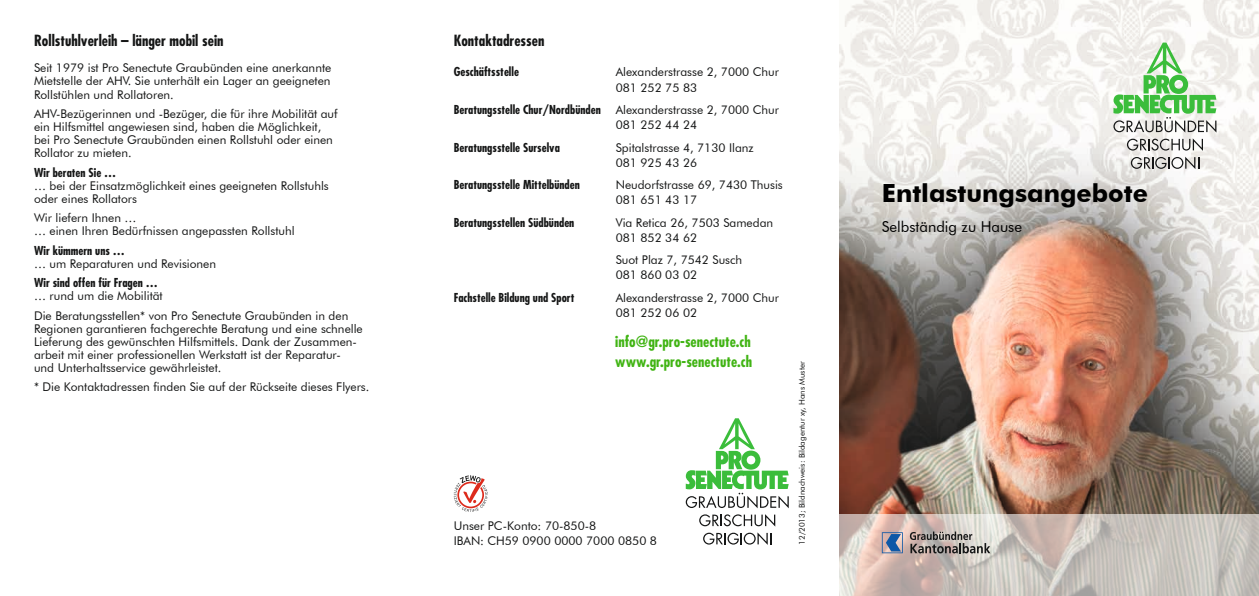
<style>
.page{position:relative;width:1259px;height:596px;background:#fff}
.page>*{position:absolute;margin:0;border:0;box-sizing:border-box;transform-origin:0 0}
.t1{font:700 25px "Futura BT";color:#000}
.t2{font:700 condensed 15px "Futura Std";color:#151616}
.t3{font:700 condensed 15px/20px "Futura Std";color:#41b414}
.t4{font:15px "Futura BT";color:#000}
.t5{font:12px/13px "Futura BT";color:#151616}
.t6{font:700 condensed 12px "Futura Std";color:#151616}
.t7{font:8px "Futura BT";color:#151616}
.s1{font-family:"Futura BT";font-weight:400;font-stretch:normal}
</style>
<div class="page">
<img style="left:839px;top:0;width:420px;height:513px">
<svg style="left:839px;top:513px;width:420px;height:82px;background:#cac1ba"></svg>
<svg style="left:1113px;top:43px;width:103px;height:89px"></svg>
<svg style="left:1127px;top:138px;width:76px;height:31px"></svg>
<svg style="left:882px;top:532px;width:21px;height:21px"></svg>
<svg style="left:910px;top:531px;width:80px;height:22px;background:#99928e"></svg>
<svg style="left:454px;top:475px;width:34px;height:36px"></svg>
<svg style="left:686px;top:418px;width:102px;height:90px"></svg>
<svg style="left:699px;top:514px;width:76px;height:12px"></svg>
<svg style="left:703px;top:532px;width:68px;height:12px"></svg>
<p class="t2" style="left:34px;top:32px;width:191px">Rollstuhlverleih – länger mobil sein</p>
<p class="t5" style="left:34px;top:62px;width:299px;text-align:justify">Seit 1979 ist Pro Senectute Graubünden eine anerkannte Mietstelle der AHV. Sie unterhält ein Lager an geeigneten Rollstühlen und Rollatoren.</p>
<p class="t5" style="left:34px;top:107px;width:305px">AHV-Bezügerinnen und -Bezüger, die für ihre Mobilität auf ein Hilfsmittel angewiesen sind, haben die Möglichkeit, bei Pro Senectute Graubünden einen Rollstuhl oder einen Rollator zu mieten.</p>
<p class="t6" style="left:34px;top:164px;width:84px">Wir beraten Sie …</p>
<p class="t5" style="left:34px;top:179px;width:296px">… bei der Einsatzmöglichkeit eines geeigneten Rollstuhls oder eines Rollators</p>
<p class="t5" style="left:34px;top:211px;width:262px">Wir liefern Ihnen …<br>… einen Ihren Bedürfnissen angepassten Rollstuhl</p>
<p class="t6" style="left:34px;top:242px;width:92px">Wir kümmern uns …</p>
<p class="t5" style="left:34px;top:256px;width:184px">… um Reparaturen und Revisionen</p>
<p class="t6" style="left:34px;top:275px;width:125px">Wir sind offen für Fragen …</p>
<p class="t5" style="left:34px;top:286px;width:316px;line-height:19.5px">… rund um die Mobilität<br>Die Beratungsstellen* von Pro Senectute Graubünden in den</p>
<p class="t5" style="left:34px;top:321px;width:330px">Regionen garantieren fachgerechte Beratung und eine schnelle Lieferung des gewünschten Hilfsmittels. Dank der Zusammen&shy;arbeit mit einer professionellen Werkstatt ist der Reparatur&shy;und Unterhaltsservice gewährleistet.</p>
<p class="t5" style="left:34px;top:380px;width:337px">* Die Kontaktadressen finden Sie auf der Rückseite dieses Flyers.</p>
<p class="t2" style="left:454px;top:32px;width:92px">Kontaktadressen</p>
<p class="t6" style="left:454px;top:65px;width:67px">Geschäftsstelle</p>
<p class="t5" style="left:616px;top:65px;width:165px;line-height:15px">Alexanderstrasse 2, 7000 Chur<br>081 252 75 83</p>
<p class="t6" style="left:454px;top:102px;width:327px">Beratungsstelle Chur/Nordbünden <span class="s1">Alexanderstrasse 2, 7000 Chur</span></p>
<p class="t5" style="left:616px;top:118px;width:83px">081 252 44 24</p>
<p class="t6" style="left:454px;top:140px;width:108px">Beratungsstelle Surselva</p>
<p class="t5" style="left:616px;top:140px;width:139px;line-height:15px">Spitalstrasse 4, 7130 Ilanz<br>081 925 43 26</p>
<p class="t6" style="left:454px;top:177px;width:128px">Beratungsstelle Mittelbünden</p>
<p class="t5" style="left:616px;top:177px;width:169px;line-height:15px">Neudorfstrasse 69, 7430 Thusis<br>081 651 43 17</p>
<p class="t6" style="left:454px;top:215px;width:122px">Beratungsstellen Südbünden</p>
<p class="t5" style="left:616px;top:215px;width:159px;line-height:15px">Via Retica 26, 7503 Samedan<br>081 852 34 62</p>
<p class="t5" style="left:616px;top:252px;width:128px;line-height:15px">Suot Plaz 7, 7542 Susch<br>081 860 03 02</p>
<p class="t6" style="left:454px;top:290px;width:122px">Fachstelle Bildung und Sport</p>
<p class="t5" style="left:616px;top:290px;width:165px;line-height:15px">Alexanderstrasse 2, 7000 Chur<br>081 252 06 02</p>
<p class="t3" style="left:615px;top:332px;width:138px">info@gr.pro-senectute.ch www.gr.pro-senectute.ch</p>
<p class="t5" style="left:454px;top:517px;width:205px;line-height:15px">Unser PC-Konto: 70-850-8<br>IBAN: CH59 0900 0000 7000 0850 8</p>
<p class="t7" style="left:797px;top:544px;width:185px;rotate:-90deg">12/2013; Bildnachweis: Bildagentur xy, Hans Muster</p>
<h1 class="t1" style="left:882px;top:178px;width:268px">Entlastungsangebote</h1>
<p class="t4" style="left:882px;top:218px;width:142px">Selbständig zu Hause</p>
</div>
